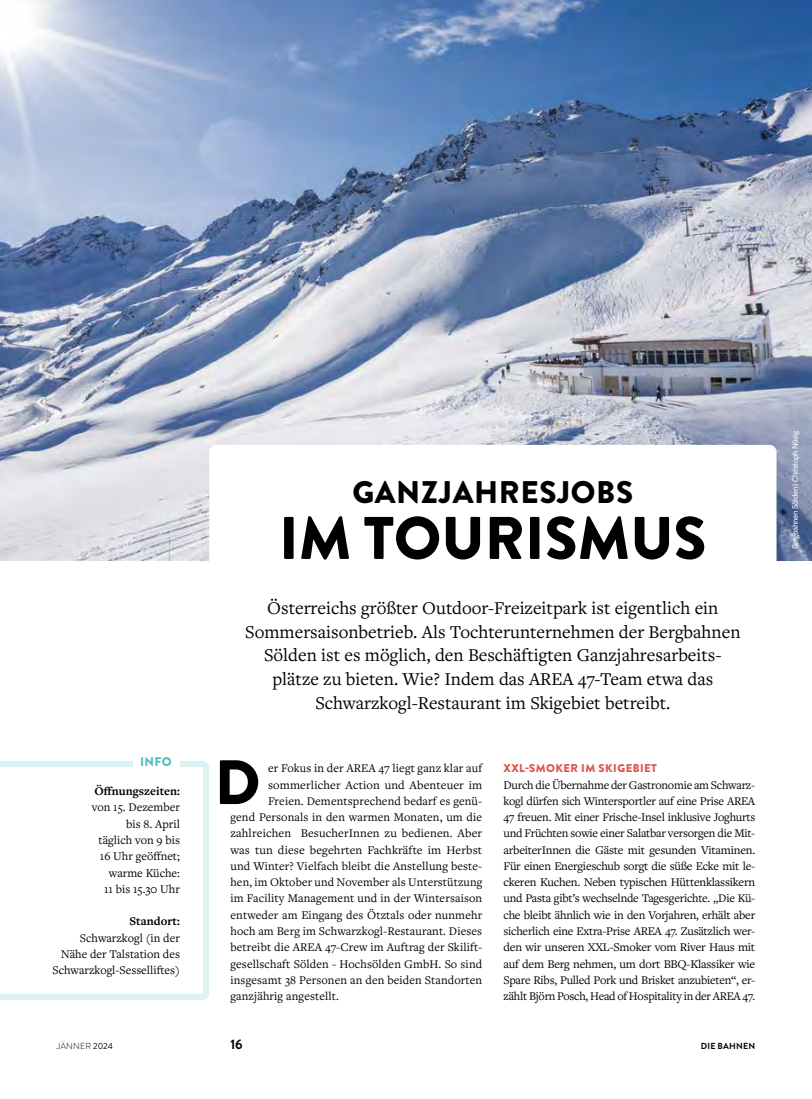
<style>
.page{position:relative;width:812px;height:1099px;background:#fff}
.page>*{position:absolute;margin:0;border:0;box-sizing:border-box;transform-origin:0 0}
.t1{font:900 62.5px "Brandon Grotesque";color:#000}
.t2{font:900 60px "Brandon Grotesque";color:#000}
.t3{font:900 31.25px "Brandon Grotesque";letter-spacing:.02em;color:#000}
.t4{font:18.75px/23.8px "Freight Text Pro";color:#000;text-align:center}
.t5{font:700 13.75px "Brandon Grotesque";color:#000}
.t6{font:900 12.5px "Brandon Grotesque";color:#54bdbe}
.t7{font:12.25px/16.2px "Freight Text Pro";letter-spacing:.01em;color:#000;text-align:right}
.t8{font:700 12.25px "Freight Text Pro";color:#000}
.t9{font:900 11.25px "Brandon Grotesque";letter-spacing:.04em;color:#de524c}
.t10{font:300 8.75px "Brandon Grotesque";letter-spacing:.02em;color:#000}
.t11{font:700 8.75px "Brandon Grotesque";letter-spacing:.02em;color:#000}
.t12{font:7.5px "Adelle Sans";letter-spacing:-.03em;color:#fff}
.s1{font-weight:400}
</style>
<div class="page">
<hr style="left:811px;top:0;width:1px;height:401px;background:#b3b2b2">
<img style="left:0;top:0;width:811px;height:561px">
<div style="left:209px;top:445px;width:567px;height:211px;background:#fff;border-radius:7px"></div>
<svg style="left:0;top:761px;width:209px;height:238px"></svg>
<div style="left:133px;top:757px;width:47px;height:18px;background:#fff"></div>
<p class="t6" style="left:140px;top:753px;width:33px">INFO</p>
<p class="t8" style="left:95px;top:783px;width:87px">Öffnungszeiten:</p>
<p class="t7" style="left:92px;top:799px;width:90px">von 15. Dezember bis 8. April täglich von 9 bis<br>16 Uhr geöffnet; warme Küche:<br>11 bis 15.30 Uhr</p>
<p class="t8" style="left:129px;top:913px;width:52px">Standort:</p>
<p class="t7" style="left:53px;top:929px;width:129px">Schwarzkogl (in der<br>Nähe der Talstation des<br>Schwarzkogl-Sesselliftes)</p>
<h3 class="t3" style="left:352px;top:469px;width:282px">GANZJAHRESJOBS</h3>
<h2 class="t2" style="left:279px;top:495px;width:429px">IM TOURISMUS</h2>
<p class="t4" style="left:245px;top:595px;width:496px">Österreichs größter Outdoor-Freizeitpark ist eigentlich ein Sommersaisonbetrieb. Als Tochterunternehmen der Bergbahnen Sölden ist es möglich, den Beschäftigten Ganzjahresarbeits&shy;plätze zu bieten. Wie? Indem das AREA 47-Team etwa das Schwarzkogl-Restaurant im Skigebiet betreibt.</p>
<h1 class="t1" style="left:214px;top:738px;width:47px">D</h1>
<p class="t7" style="left:268px;top:760px;width:215px">er Fokus in der AREA 47 liegt ganz klar auf</p>
<p class="t7" style="left:268px;top:776px;width:216px">sommerlicher Action und Abenteuer im</p>
<p class="t7" style="left:268px;top:792px;width:216px">Freien. Dementsprechend bedarf es genü-</p>
<p class="t7" style="left:230px;top:808px;width:253px">gend Personals in den warmen Monaten, um die</p>
<p class="t7" style="left:230px;top:825px;width:253px">zahlreichen BesucherInnen zu bedienen. Aber</p>
<p class="t7" style="left:230px;top:841px;width:253px">was tun diese begehrten Fachkräfte im Herbst</p>
<p class="t7" style="left:230px;top:857px;width:253px">und Winter? Vielfach bleibt die Anstellung beste-</p>
<p class="t7" style="left:230px;top:873px;width:253px">hen, im Oktober und November als Unterstützung</p>
<p class="t7" style="left:230px;top:890px;width:253px">im Facility Management und in der Wintersaison</p>
<p class="t7" style="left:230px;top:906px;width:253px">entweder am Eingang des Ötztals oder nunmehr</p>
<p class="t7" style="left:230px;top:922px;width:253px">hoch am Berg im Schwarzkogl-Restaurant. Dieses</p>
<p class="t7" style="left:230px;top:938px;width:253px">betreibt die AREA 47-Crew im Auftrag der Skilift-</p>
<p class="t7" style="left:230px;top:955px;width:253px">gesellschaft Sölden - Hochsölden GmbH. So sind</p>
<p class="t7" style="left:230px;top:971px;width:253px">insgesamt 38 Personen an den beiden Standorten</p>
<p class="t7" style="left:230px;top:987px;width:110px">ganzjährig angestellt.</p>
<p class="t9" style="left:503px;top:760px;width:155px">XXL-SMOKER IM SKIGEBIET</p>
<p class="t7" style="left:503px;top:776px;width:253px;text-align:justify">Durch die Übernahme der Gastronomie am Schwarz&shy;kogl dürfen sich Wintersportler auf eine Prise AREA 47 freuen. Mit einer Frische-Insel inklusive Joghurts und Früchten sowie einer Salatbar versorgen die Mit&shy;arbeiterInnen die Gäste mit gesunden Vitaminen.<br>Für einen Energieschub sorgt die süße Ecke mit le&shy;ckeren Kuchen. Neben typischen Hüttenklassikern und Pasta gibt’s wechselnde Tagesgerichte. „Die Kü&shy;che bleibt ähnlich wie in den Vorjahren, erhält aber sicherlich eine Extra-Prise AREA 47. Zusätzlich wer&shy;den wir unseren XXL-Smoker vom River Haus mit auf dem Berg nehmen, um dort BBQ-Klassiker wie Spare Ribs, Pulled Pork und Brisket anzubieten“, er&shy;zählt Björn Posch, Head of Hospitality in der AREA 47.</p>
<p class="t10" style="left:57px;top:1039px;width:58px">JÄNNER <span class="s1">2024</span></p>
<p class="t5" style="left:230px;top:1034px;width:14px">16</p>
<p class="t11" style="left:700px;top:1039px;width:56px">DIE BAHNEN</p>
<p class="t12" style="left:790px;top:549px;width:120px;rotate:-90deg">Bergbahnen Sölden | Christoph Nösig</p>
</div>
